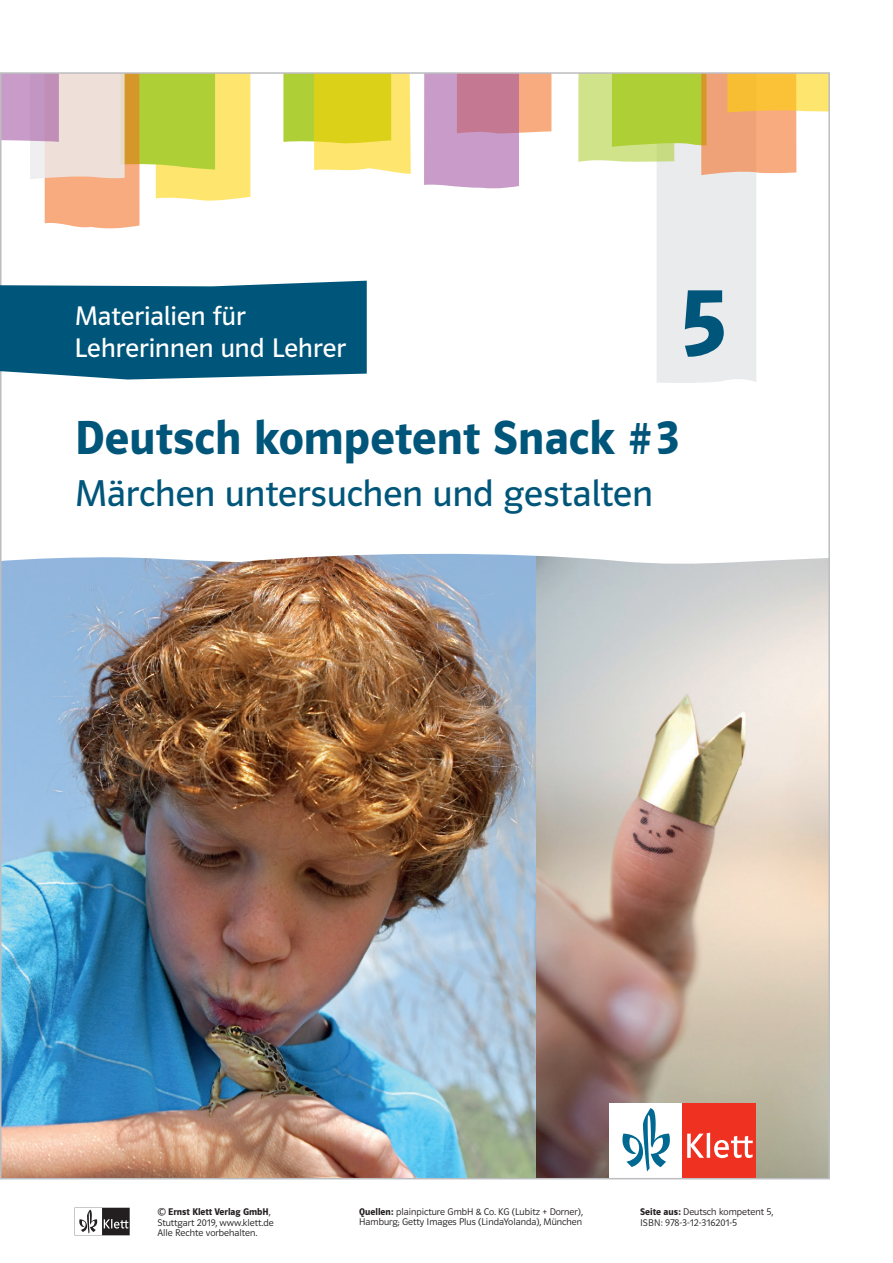
<style>
.page{position:relative;width:893px;height:1263px;background:#fff}
.page>*{position:absolute;margin:0;border:0;box-sizing:border-box;transform-origin:0 0}
.t1{font:99.6px "Polo 22 K Hfett";color:#00567a}
.t2{font:64.95px "Polo 22 K Hfett";color:#00567a}
.t3{font:600 48px "Polo CEF";letter-spacing:.005em;color:#00567a}
.t4{font:37.5px "Polo CEF";color:#00567a}
.t5{font:27px/32.4px "Polo CEF";letter-spacing:.005em;color:#fff}
.t6{font:300 9.75px/10.5px "Polo CEF";color:#231f20}
.s1{font-weight:600}
</style>
<div class="page">
<img style="left:3px;top:569px;width:824px;height:607px">
<svg style="left:3px;top:75px;width:824px;height:494px"></svg>
<svg style="left:283px;top:75px;width:128px;height:99px;background:#e3dc53"></svg>
<svg style="left:424px;top:75px;width:127px;height:115px;background:#d5a3b9"></svg>
<svg style="left:578px;top:75px;width:249px;height:309px"></svg>
<svg style="left:3px;top:75px;width:247px;height:155px"></svg>
<div style="left:609px;top:1103px;width:74px;height:75px;background:#fff"></div>
<div style="left:683px;top:1103px;width:73px;height:75px;background:#ef3122"></div>
<svg style="left:687px;top:1133px;width:66px;height:25px"></svg>
<svg style="left:622px;top:1108px;width:48px;height:63px"></svg>
<svg style="left:74px;top:1208px;width:56px;height:27px"></svg>
<svg style="left:0;top:281px;width:367px;height:98px;background:#116183"></svg>
<div style="left:74px;top:393px;width:727px;height:138px;background:#fff"></div>
<h3 class="t5" style="left:74px;top:300px;width:273px">Materialien für<br>Lehrerinnen und Lehrer</h3>
<h1 class="t1" style="left:680px;top:266px;width:49px">5</h1>
<h2 class="t2" style="left:74px;top:403px;width:532px">Deutsch kompetent</h2>
<h3 class="t3" style="left:74px;top:409px;width:607px">Deutsch kompetent Snack #3</h3>
<h3 class="t4" style="left:74px;top:472px;width:580px">Märchen untersuchen und gestalten</h3>
<p class="t6" style="left:157px;top:1206px;width:118px">© <span class="s1">Ernst Klett Verlag GmbH</span>,<br>Stuttgart 2019, www.klett.de<br>Alle Rechte vorbehalten.</p>
<p class="t6" style="left:359px;top:1206px;width:225px"><span class="s1">Quellen:</span> plainpicture GmbH &amp; Co. KG (Lubitz + Dorner),<br>Hamburg; Getty Images Plus (LindaYolanda), München</p>
<p class="t6" style="left:640px;top:1206px;width:135px"><span class="s1">Seite aus:</span> Deutsch kompetent 5,<br>ISBN: 978-3-12-316201-5</p>
</div>
